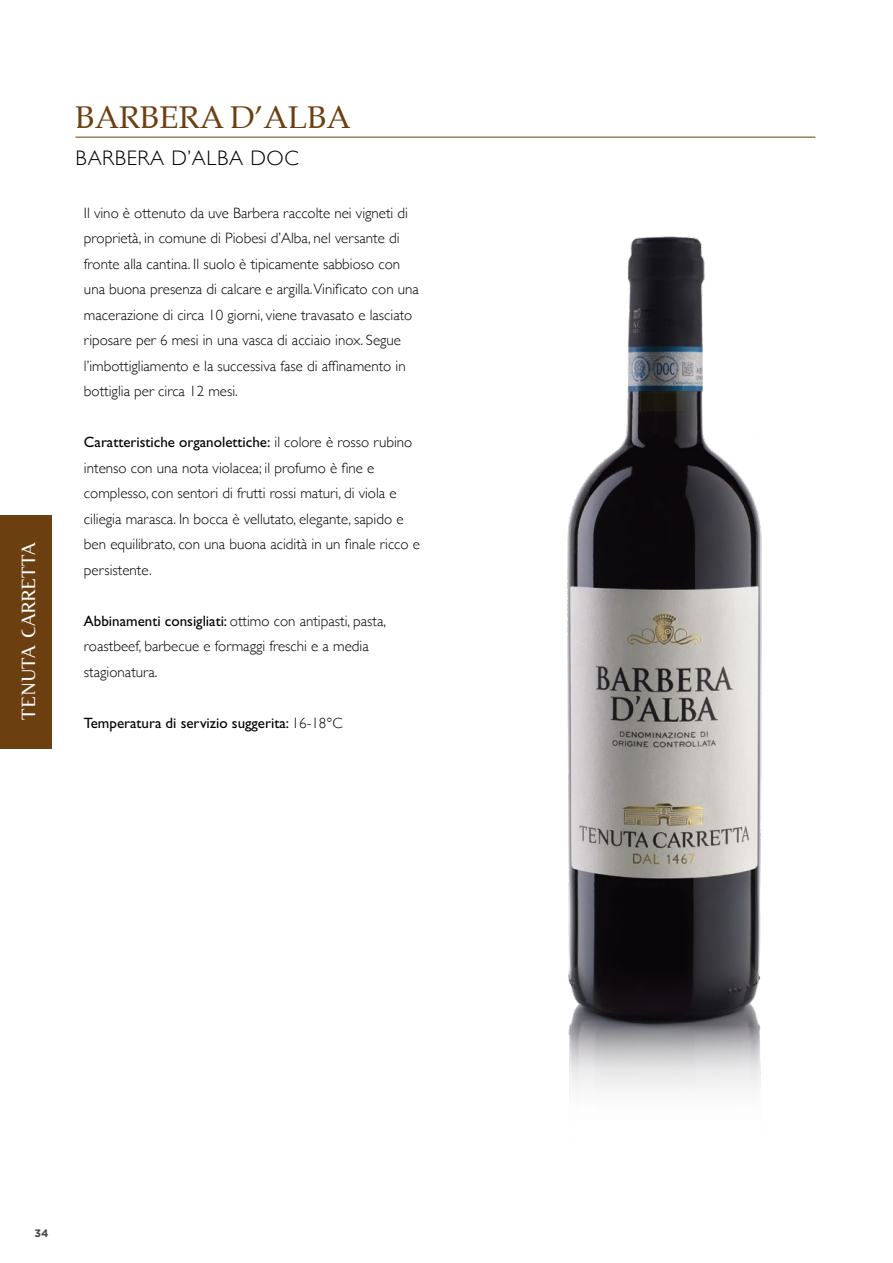
<style>
.page{position:relative;width:893px;height:1263px;background:#fff}
.page>*{position:absolute;margin:0;border:0;box-sizing:border-box;transform-origin:0 0}
.t1{font:31.5px "Palatino";color:#6c3f10}
.t2{font:300 21px "Gill Sans";letter-spacing:.03em;color:#000}
.t3{font:19.95px "Cutoff Pro";color:#fff}
.t4{font:300 15px/25.5px "Gill Sans";color:#000}
.t5{font:15px "Gill Sans Std";color:#000}
.t6{font:700 10.8px "Gotham";color:#454545}
.s1{font-family:"Gill Sans";font-weight:300}
.s2{font-family:"Gill Sans Std";font-weight:400}
</style>
<div class="page">
<hr style="left:75px;top:137px;width:740px;height:1px;background:#6c3f10">
<div style="left:0;top:514px;width:51px;height:234px;background:#6c3f10"></div>
<img style="left:567px;top:236px;width:195px;height:856px">
<h3 class="t3" style="left:17px;top:720px;width:179px;rotate:-90deg">TENUTA CARRETTA</h3>
<h1 class="t1" style="left:75px;top:102px;width:277px">BARBERA D’ALBA</h1>
<h2 class="t2" style="left:75px;top:146px;width:225px">BARBERA D’ALBA DOC</h2>
<p class="t4" style="left:84px;top:200px;width:336px">Il vino è ottenuto da uve Barbera raccolte nei vigneti di proprietà, in comune di Piobesi d’Alba, nel versante di fronte alla cantina. Il suolo è tipicamente sabbioso con una buona presenza di calcare e argilla.Vinificato con una macerazione di circa 10 giorni, viene travasato e lasciato riposare per 6 mesi in una vasca di acciaio inox. Segue l’imbottigliamento e la successiva fase di affinamento in bottiglia per circa 12 mesi.</p>
<p class="t5" style="left:84px;top:433px;width:330px">Caratteristiche organolettiche: <span class="s1">il colore è rosso rubino</span></p>
<p class="t4" style="left:84px;top:455px;width:338px">intenso con una nota violacea; il profumo è fine e complesso, con sentori di frutti rossi maturi, di viola e ciliegia marasca. In bocca è vellutato, elegante, sapido e ben equilibrato, con una buona acidità in un finale ricco e persistente.</p>
<p class="t4" style="left:84px;top:608px;width:304px"><span class="s2">Abbinamenti consigliati:</span> ottimo con antipasti, pasta, roastbeef, barbecue e formaggi freschi e a media stagionatura.</p>
<p class="t5" style="left:84px;top:714px;width:260px">Temperatura di servizio suggerita: <span class="s1">16-18°C</span></p>
<p class="t6" style="left:35px;top:1226px;width:16px">34</p>
</div>
